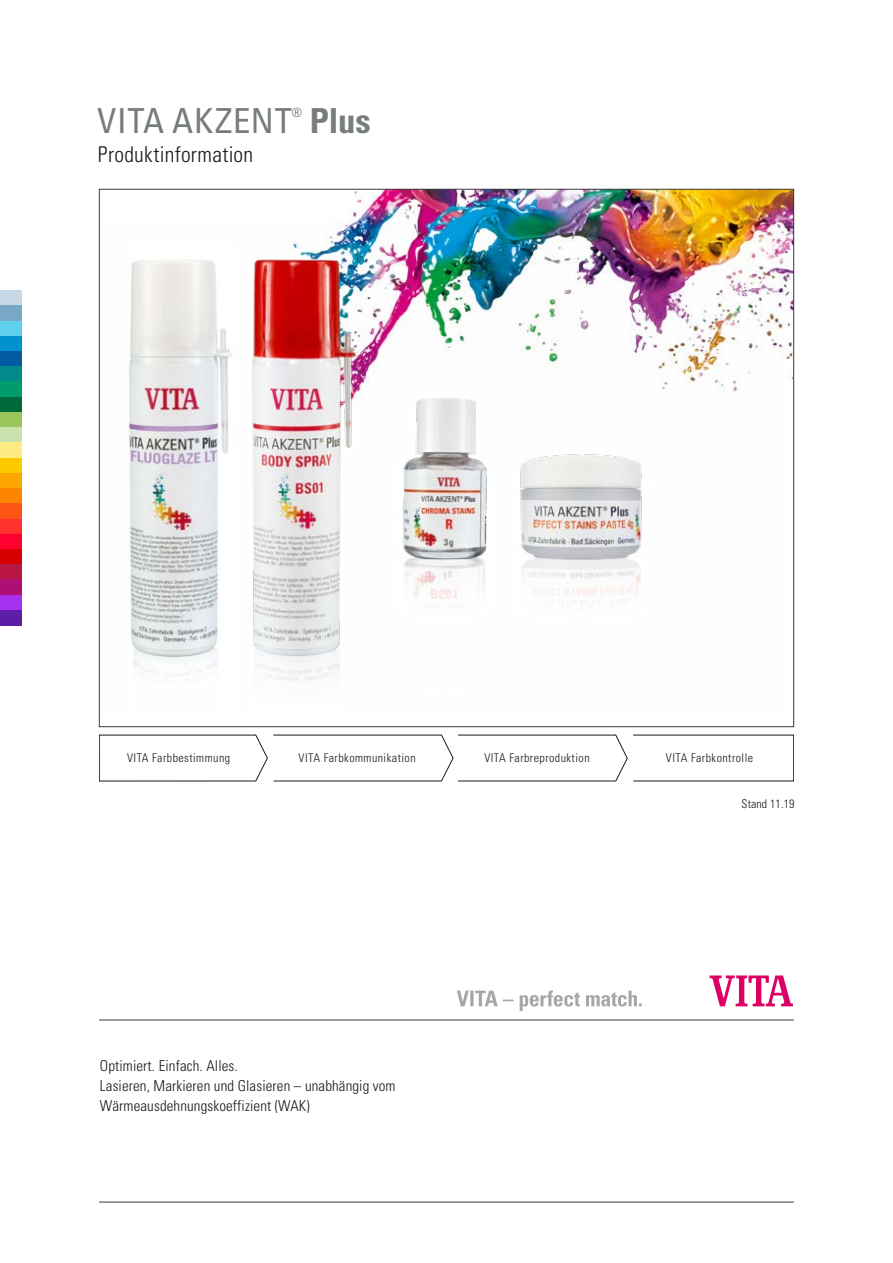
<style>
.page{position:relative;width:893px;height:1263px;background:#fff}
.page>*{position:absolute;margin:0;border:0;box-sizing:border-box;transform-origin:0 0}
.t1{font:condensed 34.5px "Univers LT";letter-spacing:.02em;color:#777c7f}
.t2{font:700 condensed 34.5px "Univers LT";color:#777c7f}
.t3{font:300 condensed 21.75px "Univers LT";letter-spacing:.015em;color:#1a1a1a}
.t4{font:300 condensed 15px/20.2px "Univers LT";letter-spacing:.01em;color:#1a1a1a}
.t5{font:condensed 12.75px "Univers LT";color:#777c7f}
.t6{font:300 condensed 12px "Univers";letter-spacing:.04em;color:#1a1a1a}
.t7{font:300 condensed 12px "Univers LT";letter-spacing:.01em;color:#1a1a1a}
</style>
<div class="page">
<img style="left:349px;top:191px;width:443px;height:189px">
<img style="left:252px;top:221px;width:532px;height:461px">
<div style="left:0;top:290px;width:22px;height:16px;background:#c7d9e7"></div>
<div style="left:0;top:306px;width:22px;height:15px;background:#77a8c6"></div>
<div style="left:0;top:321px;width:22px;height:15px;background:#5fcfee"></div>
<div style="left:0;top:336px;width:22px;height:15px;background:#0092cf"></div>
<div style="left:0;top:351px;width:22px;height:16px;background:#005ba2"></div>
<div style="left:0;top:367px;width:22px;height:15px;background:#008a8a"></div>
<div style="left:0;top:382px;width:22px;height:15px;background:#009c6d"></div>
<div style="left:0;top:397px;width:22px;height:15px;background:#00693a"></div>
<div style="left:0;top:412px;width:22px;height:15px;background:#9ac55b"></div>
<div style="left:0;top:427px;width:22px;height:16px;background:#cae3ae"></div>
<div style="left:0;top:443px;width:22px;height:15px;background:#ffeb84"></div>
<div style="left:0;top:458px;width:22px;height:15px;background:#ffc900"></div>
<div style="left:0;top:473px;width:22px;height:15px;background:#ffa600"></div>
<div style="left:0;top:488px;width:22px;height:16px;background:#ff8500"></div>
<div style="left:0;top:504px;width:22px;height:15px;background:#ff5515"></div>
<div style="left:0;top:519px;width:22px;height:15px;background:#ff3230"></div>
<div style="left:0;top:534px;width:22px;height:15px;background:#ff0031"></div>
<div style="left:0;top:549px;width:22px;height:15px;background:#d60000"></div>
<div style="left:0;top:564px;width:22px;height:16px;background:#b91641"></div>
<div style="left:0;top:580px;width:22px;height:15px;background:#af0f75"></div>
<div style="left:0;top:595px;width:22px;height:15px;background:#a631ee"></div>
<div style="left:0;top:610px;width:22px;height:15px;background:#5c1ea6"></div>
<hr style="left:99px;top:1020px;width:695px;height:1px;background:#3b3b3a">
<hr style="left:99px;top:1202px;width:695px;height:1px;background:#3b3b3a">
<svg style="left:710px;top:975px;width:83px;height:31px"></svg>
<svg style="left:457px;top:990px;width:185px;height:21px"></svg>
<img style="left:404px;top:398px;width:83px;height:161px">
<img style="left:128px;top:260px;width:104px;height:415px">
<svg style="left:99px;top:735px;width:695px;height:46px"></svg>
<h1 class="t1" style="left:97px;top:99px;width:196px">VITA AKZENT</h1>
<p class="t5" style="left:292px;top:104px;width:12px">®</p>
<h1 class="t2" style="left:310px;top:100px;width:63px">Plus</h1>
<h2 class="t3" style="left:98px;top:141px;width:157px">Produktinformation</h2>
<p class="t6" style="left:127px;top:750px;width:105px">VITA Farbbestimmung</p>
<p class="t6" style="left:299px;top:750px;width:119px">VITA Farbkommunikation</p>
<p class="t6" style="left:484px;top:750px;width:107px">VITA Farbreproduktion</p>
<p class="t6" style="left:666px;top:750px;width:89px">VITA Farbkontrolle</p>
<p class="t4" style="left:100px;top:1055px;width:297px">Optimiert. Einfach. Alles.<br>Lasieren, Markieren und Glasieren – unabhängig vom<br>Wärmeausdehnungskoeffizient (WAK)</p>
<p class="t7" style="left:742px;top:796px;width:54px">Stand 11.19</p>
</div>
